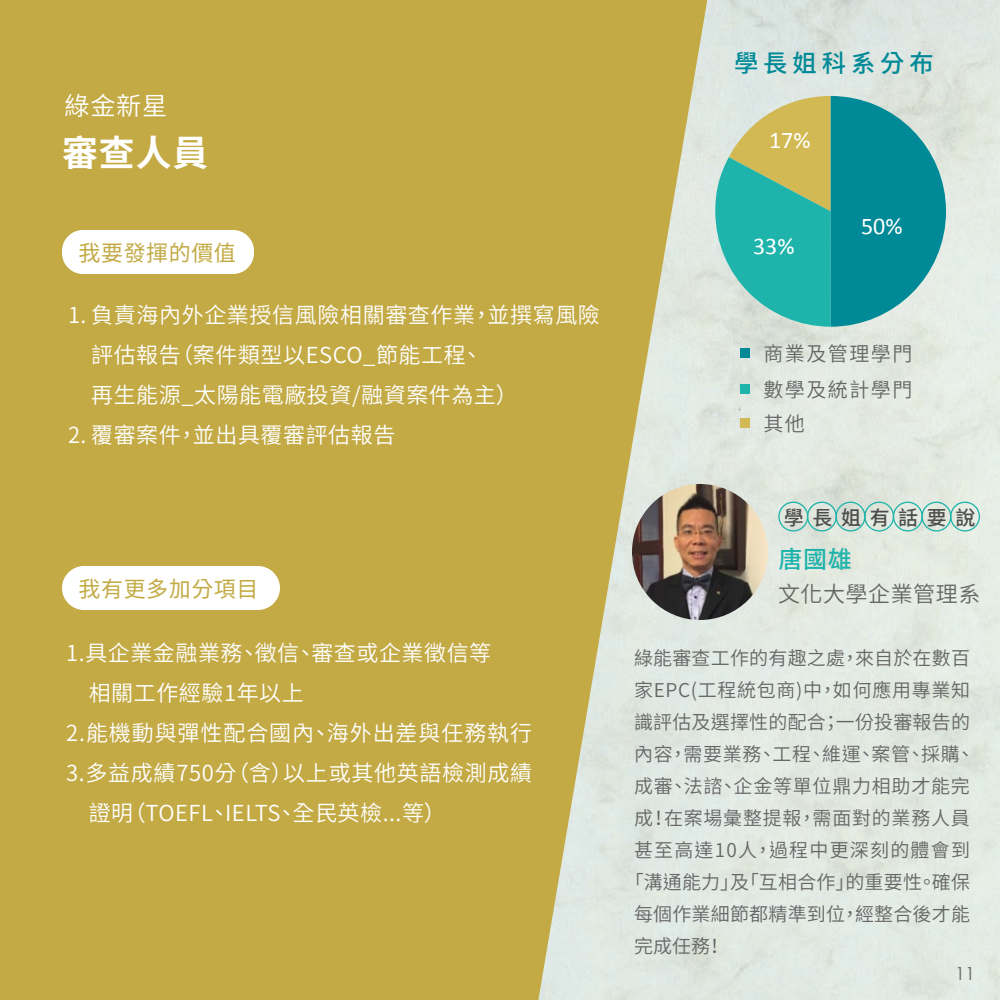
<style>
.page{position:relative;width:1000px;height:1000px;background:#c3aa45}
.page>*{position:absolute;margin:0;border:0;box-sizing:border-box;transform-origin:0 0}
.t1{font:700 35.8px "Noto Sans CJ Ktc";color:#fff}
.t2{font:600 25.2px "Noto Sans CJ Ktc";color:#fff}
.t3{font:500 24.4px "Noto Sans CJ Ktc";letter-spacing:.2em;color:#008997}
.t4{font:24px "Calibri";color:#fff}
.t5{font:500 24px "Noto Sans CJ Ktc";color:#1eb4ab}
.t6{font:600 22px/40px "Noto Sans CJ Ktc";letter-spacing:.025em;color:#fff}
.t7{font:22px "Noto Sans CJ Ktc";letter-spacing:.025em;color:#c3aa45}
.t8{font:600 22px "Noto Sans CJ Ktc";letter-spacing:.025em;color:#666}
.t9{font:600 20px/36px "Noto Sans CJ Ktc";letter-spacing:.075em;color:#666}
.t10{font:500 20px "Noto Sans CJ Ktc";letter-spacing:.43em;color:#4d4d4d}
.t11{font:600 19px "Noto Sans CJ Ktc";letter-spacing:.035em;color:#666}
.t12{font:600 19px "Noto Sans CJ Ktc";letter-spacing:.01em;color:#666}
.t13{font:600 19px "Noto Sans CJ Ktc";letter-spacing:.065em;color:#666}
.t14{font:18px "Century Gothic";color:#666}
</style>
<div class="page">
<img style="left:538px;top:0;width:462px;height:1000px">
<svg style="left:715px;top:96px;width:231px;height:231px;background:#54aea2"></svg>
<div style="left:62px;top:230px;width:192px;height:44px;background:#fff;border-radius:21px"></div>
<div style="left:62px;top:566px;width:218px;height:44px;background:#fff;border-radius:22px"></div>
<div style="left:740px;top:348px;width:10px;height:10px;background:#008997"></div>
<div style="left:740px;top:384px;width:10px;height:10px;background:#1eb4ab"></div>
<div style="left:740px;top:418px;width:10px;height:10px;background:#d2b953"></div>
<div style="left:778px;top:502px;width:30px;height:30px;border:1px solid #1eb4ab;border-radius:50%"></div>
<div style="left:807px;top:502px;width:30px;height:30px;border:1px solid #1eb4ab;border-radius:50%"></div>
<div style="left:836px;top:502px;width:30px;height:30px;border:1px solid #1eb4ab;border-radius:50%"></div>
<div style="left:864px;top:502px;width:30px;height:30px;border:1px solid #1eb4ab;border-radius:50%"></div>
<div style="left:893px;top:502px;width:30px;height:30px;border:1px solid #1eb4ab;border-radius:50%"></div>
<div style="left:921px;top:502px;width:30px;height:30px;border:1px solid #1eb4ab;border-radius:50%"></div>
<div style="left:950px;top:502px;width:30px;height:30px;border:1px solid #1eb4ab;border-radius:50%"></div>
<img style="left:632px;top:484px;width:136px;height:136px;border-radius:68px">
<p class="t2" style="left:65px;top:91px;width:104px">綠金新星</p>
<h1 class="t1" style="left:62px;top:133px;width:148px">審查人員</h1>
<p class="t7" style="left:79px;top:240px;width:159px">我要發揮的價值</p>
<p class="t6" style="left:91px;top:295px;width:510px;text-indent:-23px">1. 負責海內外企業授信風險相關審查作業，並撰寫風險評估報告（案件類型以ESCO_節能工程、<br>再生能源_太陽能電廠投資/融資案件為主）</p>
<p class="t6" style="left:68px;top:415px;width:329px">2. 覆審案件，並出具覆審評估報告</p>
<p class="t7" style="left:79px;top:576px;width:181px">我有更多加分項目</p>
<p class="t6" style="left:66px;top:633px;width:467px">1.具企業金融業務、徵信、審查或企業徵信等<br>　相關工作經驗1年以上<br>2.能機動與彈性配合國內、海外出差與任務執行<br>3.多益成績750分（含）以上或其他英語檢測成績　證明（TOEFL、IELTS、全民英檢...等）</p>
<p class="t3" style="left:734px;top:49px;width:201px">學長姐科系分布</p>
<p class="t4" style="left:769px;top:125px;width:43px">17%</p>
<p class="t4" style="left:753px;top:231px;width:43px">33%</p>
<p class="t4" style="left:861px;top:211px;width:43px">50%</p>
<p class="t9" style="left:763px;top:336px;width:150px">商業及管理學門數學及統計學門</p>
<p class="t9" style="left:763px;top:406px;width:43px">其他</p>
<p class="t10" style="left:784px;top:506px;width:193px">學長姐有話要說</p>
<p class="t5" style="left:779px;top:545px;width:75px">唐國雄</p>
<p class="t8" style="left:778px;top:582px;width:204px">文化大學企業管理系</p>
<p class="t12" style="left:634px;top:647px;width:338px">綠能審查工作的有趣之處，來自於在數百</p>
<p class="t11" style="left:634px;top:679px;width:338px">家EPC(工程統包商)中，如何應用專業知</p>
<p class="t12" style="left:634px;top:711px;width:338px">識評估及選擇性的配合；一份投審報告的</p>
<p class="t11" style="left:634px;top:743px;width:342px">內容，需要業務、工程、維運、案管、採購、</p>
<p class="t11" style="left:634px;top:775px;width:337px">成審、法諮、企金等單位鼎力相助才能完</p>
<p class="t11" style="left:634px;top:807px;width:337px">成！在案場彙整提報，需面對的業務人員</p>
<p class="t13" style="left:634px;top:839px;width:338px">甚至高達10人，過程中更深刻的體會到</p>
<p class="t12" style="left:625px;top:871px;width:347px">「溝通能力」及「互相合作」的重要性。確保</p>
<p class="t12" style="left:634px;top:903px;width:338px">每個作業細節都精準到位，經整合後才能</p>
<p class="t11" style="left:634px;top:935px;width:92px">完成任務！</p>
<p class="t14" style="left:955px;top:961px;width:21px">11</p>
</div>
